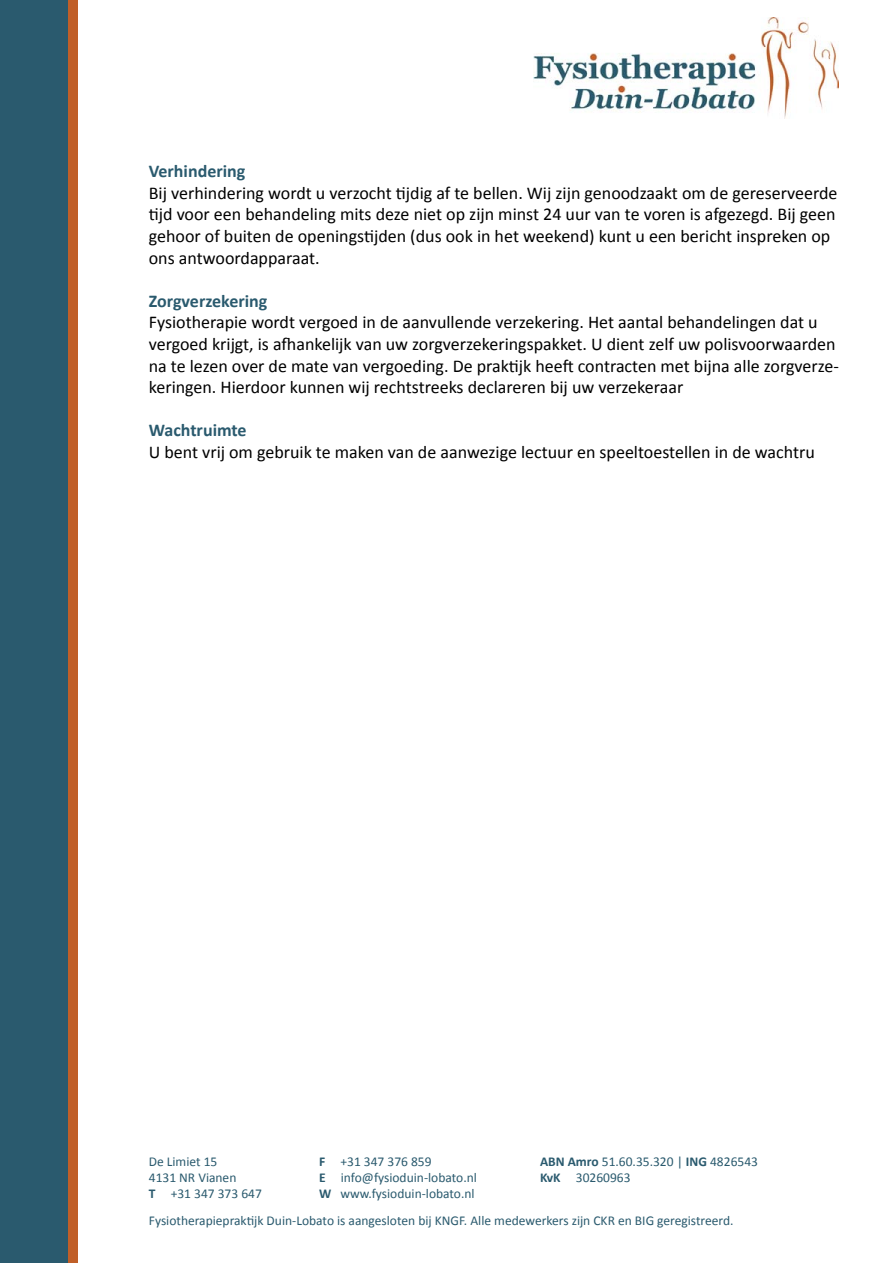
<style>
.page{position:relative;width:893px;height:1263px;background:#fff}
.page>*{position:absolute;margin:0;border:0;box-sizing:border-box;transform-origin:0 0}
.t1{font:18px/21.6px "Calibri";color:#000}
.t2{font:700 18px "Calibri";color:#2a5a6e}
.t3{font:13.5px/16.2px "Calibri";color:#2a5a6e}
.s1{font-weight:700}
</style>
<div class="page">
<img style="left:534px;top:17px;width:305px;height:101px">
<div style="left:0;top:0;width:68px;height:1263px;background:#2a5a6e"></div>
<div style="left:68px;top:0;width:10px;height:1263px;background:#c05f28"></div>
<p class="t2" style="left:149px;top:160px;width:98px">Verhindering</p>
<p class="t1" style="left:149px;top:182px;width:690px">Bij verhindering wordt u verzocht tijdig af te bellen. Wij zijn genoodzaakt om de gereserveerde tijd voor een behandeling mits deze niet op zijn minst 24 uur van te voren is afgezegd. Bij geen gehoor of buiten de openingstijden (dus ook in het weekend) kunt u een bericht inspreken op ons antwoordapparaat.</p>
<p class="t2" style="left:149px;top:289px;width:120px">Zorgverzekering</p>
<p class="t1" style="left:149px;top:312px;width:692px">Fysiotherapie wordt vergoed in de aanvullende verzekering. Het aantal behandelingen dat u vergoed krijgt, is afhankelijk van uw zorgverzekeringspakket. U dient zelf uw polisvoorwaarden na te lezen over de mate van vergoeding. De praktijk heeft contracten met bijna alle zorgverze&shy;keringen. Hierdoor kunnen wij rechtstreeks declareren bij uw verzekeraar</p>
<p class="t2" style="left:149px;top:419px;width:99px">Wachtruimte</p>
<p class="t1" style="left:149px;top:441px;width:667px">U bent vrij om gebruik te maken van de aanwezige lectuur en speeltoestellen in de wachtru</p>
<p class="t3" style="left:319px;top:1153px;width:159px"><span class="s1">F</span> +31 347 376 859<br><span class="s1">E</span> info@fysioduin-lobato.nl<br><span class="s1">W</span> www.fysioduin-lobato.nl</p>
<p class="t3" style="left:540px;top:1153px;width:219px"><span class="s1">ABN Amro</span> 51.60.35.320 | <span class="s1">ING</span> 4826543<br><span class="s1">KvK</span> 30260963</p>
<p class="t3" style="left:149px;top:1153px;width:115px">De Limiet 15<br>4131 NR Vianen<br><span class="s1">T</span> +31 347 373 647</p>
<p class="t3" style="left:149px;top:1212px;width:586px">Fysiotherapiepraktijk Duin-Lobato is aangesloten bij KNGF. Alle medewerkers zijn CKR en BIG geregistreerd.</p>
</div>
